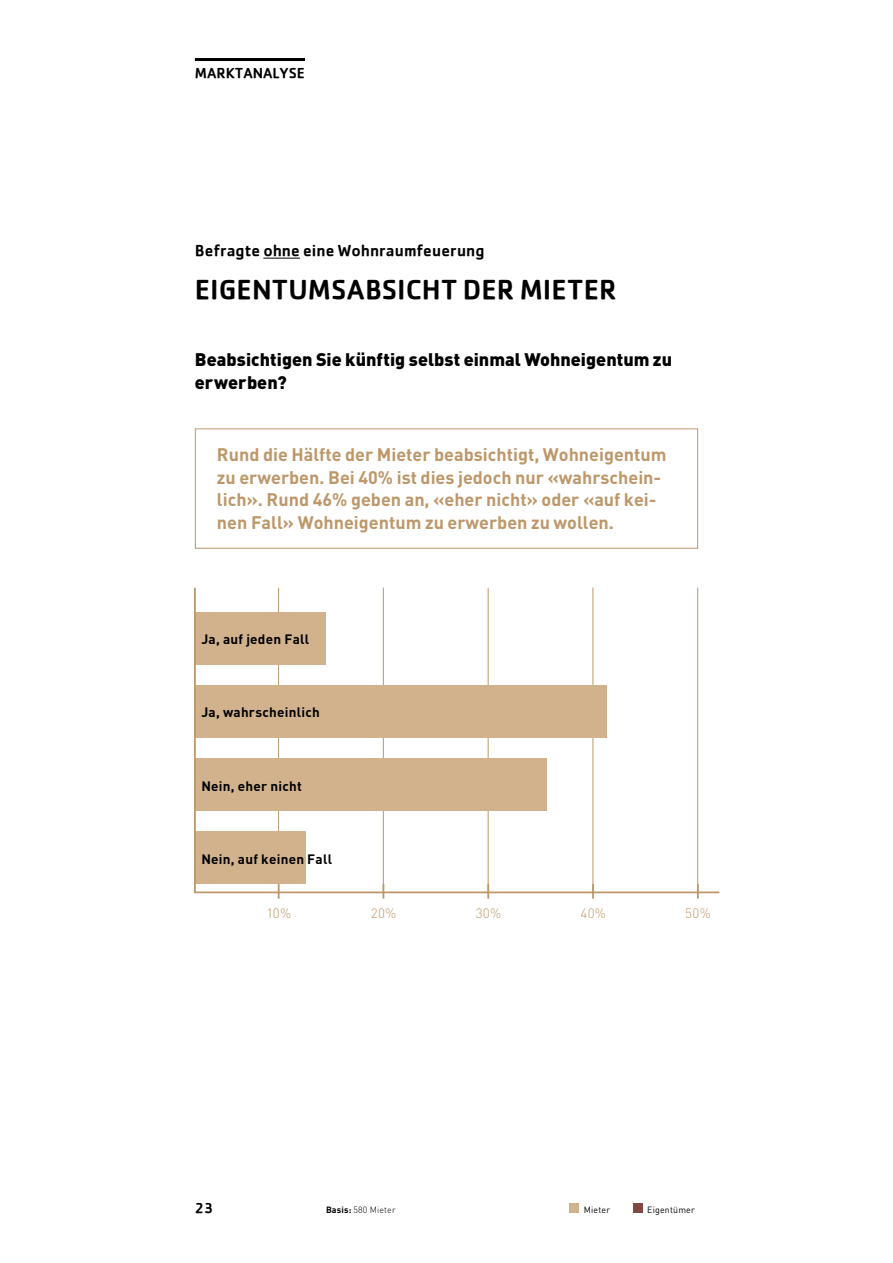
<style>
.page{position:relative;width:893px;height:1263px;background:#fff}
.page>*{position:absolute;margin:0;border:0;box-sizing:border-box;transform-origin:0 0}
.t1{font:500 28.5px "Cachet";color:#000}
.t2{font:700 18px/22.5px "DIN";color:#bd9769}
.t3{font:900 18px/22.5px "DIN";color:#000}
.t4{font:500 16.5px "Cachet";letter-spacing:.01em;color:#000}
.t5{font:500 15px "Cachet";color:#000}
.t6{font:700 13.5px "DIN";letter-spacing:.02em;color:#000}
.t7{font:300 13.5px "DIN";letter-spacing:.02em;color:#bd9769}
.t8{font:9px "DIN";letter-spacing:.02em;color:#000}
.t9{font:300 9px "DIN";letter-spacing:.02em;color:#000}
.s1{font-weight:700}
</style>
<div class="page">
<hr style="left:195px;top:58px;width:110px;height:3px;background:#000">
<div style="left:570px;top:1204px;width:9px;height:9px;background:#d1b28d"></div>
<div style="left:633px;top:1204px;width:9px;height:9px;background:#7e4943"></div>
<hr style="left:263px;top:258px;width:37px;height:1px;background:#000">
<div style="left:195px;top:428px;width:503px;height:121px;border:1px solid #bd9769"></div>
<svg style="left:194px;top:587px;width:526px;height:307px"></svg>
<p class="t5" style="left:195px;top:64px;width:112px">MARKTANALYSE</p>
<p class="t4" style="left:195px;top:240px;width:291px">Befragte ohne eine Wohnraumfeuerung</p>
<h1 class="t1" style="left:195px;top:272px;width:423px">EIGENTUMSABSICHT DER MIETER</h1>
<p class="t3" style="left:195px;top:347px;width:479px">Beabsichtigen Sie künftig selbst einmal Wohneigentum zu erwerben?</p>
<p class="t2" style="left:217px;top:443px;width:451px">Rund die Hälfte der Mieter beabsichtigt, Wohneigentum zu erwerben. Bei 40% ist dies jedoch nur «wahrschein&shy;lich». Rund 46% geben an, «eher nicht» oder «auf kei&shy;nen Fall» Wohneigentum zu erwerben zu wollen.</p>
<p class="t6" style="left:201px;top:630px;width:109px">Ja, auf jeden Fall</p>
<p class="t6" style="left:201px;top:703px;width:120px">Ja, wahrscheinlich</p>
<p class="t6" style="left:201px;top:777px;width:102px">Nein, eher nicht</p>
<p class="t6" style="left:201px;top:850px;width:132px">Nein, auf keinen Fall</p>
<p class="t7" style="left:266px;top:905px;width:26px">10%</p>
<p class="t7" style="left:371px;top:905px;width:27px">20%</p>
<p class="t7" style="left:476px;top:905px;width:27px">30%</p>
<p class="t7" style="left:580px;top:905px;width:27px">40%</p>
<p class="t7" style="left:685px;top:905px;width:27px">50%</p>
<p class="t5" style="left:195px;top:1199px;width:20px">23</p>
<p class="t9" style="left:326px;top:1204px;width:71px"><span class="s1">Basis:</span> 580 Mieter</p>
<p class="t8" style="left:584px;top:1204px;width:28px">Mieter</p>
<p class="t8" style="left:647px;top:1204px;width:49px">Eigentümer</p>
</div>
